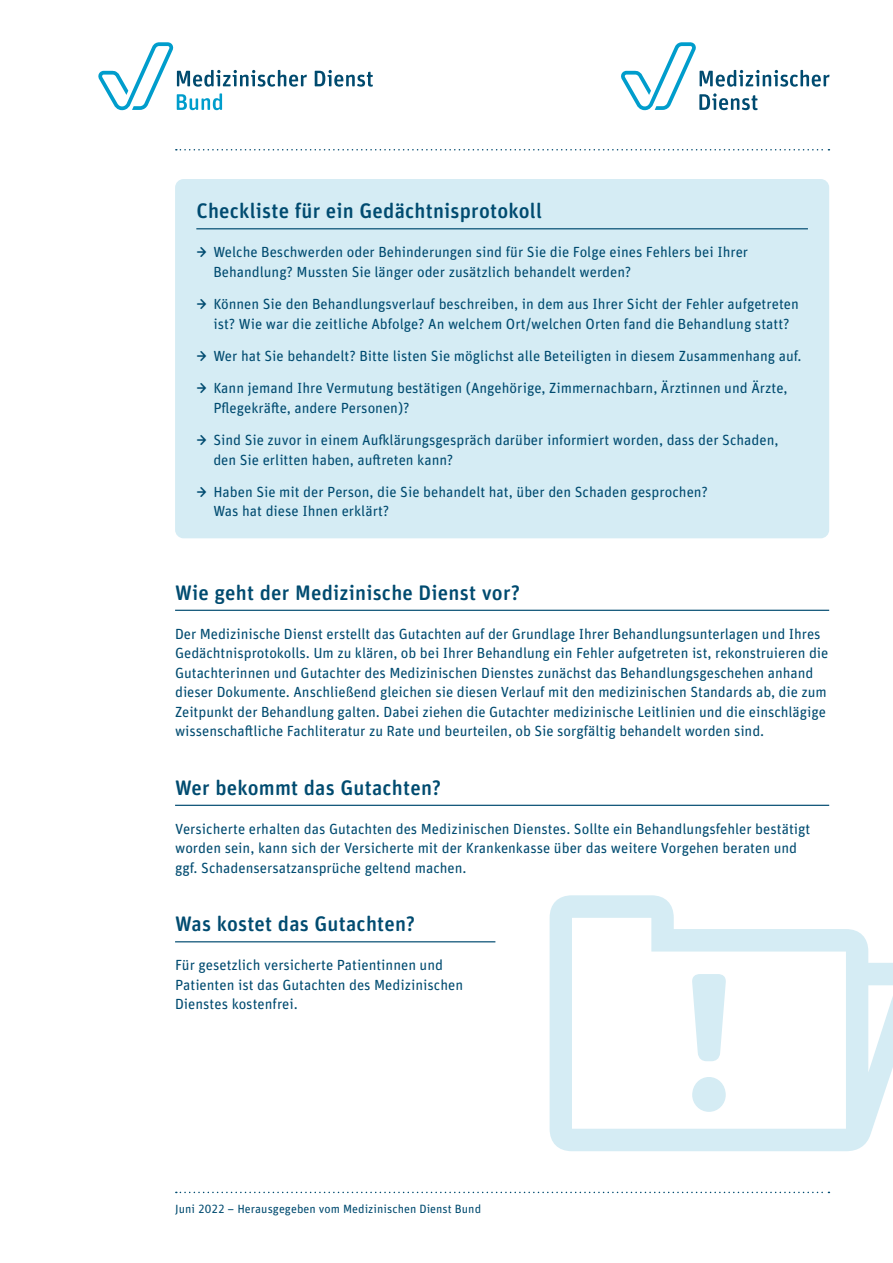
<style>
.page{position:relative;width:893px;height:1263px;background:#fff}
.page>*{position:absolute;margin:0;border:0;box-sizing:border-box;transform-origin:0 0}
.t1{font:500 21px "Unit Rounded Pro";letter-spacing:.01em;color:#004b70}
.Fließtext{font:14.7px/19.5px "Unit Rounded Pro";letter-spacing:-.005em;color:#004b70}
.Auflistung_Pfeile{font:14.7px/19.5px "Unit Rounded Pro";color:#004b70}
.Kollumnentitel{font:12px "Unit Rounded Pro";letter-spacing:.005em;color:#004b70}
.s1{font-weight:500}
</style>
<div class="page">
<svg style="left:550px;top:895px;width:343px;height:256px"></svg>
<div style="left:175px;top:179px;width:654px;height:359px;background:#d5ecf4;border-radius:9px"></div>
<hr style="left:196px;top:228px;width:612px;height:1px;background:#004b70">
<hr style="left:175px;top:610px;width:654px;height:1px;background:#004b70">
<hr style="left:175px;top:805px;width:654px;height:1px;background:#004b70">
<hr style="left:175px;top:941px;width:320px;height:1px;background:#004b70">
<svg style="left:621px;top:42px;width:208px;height:68px"></svg>
<svg style="left:315px;top:70px;width:58px;height:17px"></svg>
<svg style="left:98px;top:42px;width:209px;height:68px"></svg>
<svg style="left:176px;top:149px;width:653px;height:1px"></svg>
<svg style="left:176px;top:1192px;width:653px;height:1px"></svg>
<h3 class="t1" style="left:196px;top:196px;width:347px">Checkliste für ein Gedächtnisprotokoll</h3>
<p class="Auflistung_Pfeile" style="left:213px;top:242px;width:536px;text-indent:-17px"><span class="s1">→</span> Welche Beschwerden oder Behinderungen sind für Sie die Folge eines Fehlers bei Ihrer<br>Behandlung? Mussten Sie länger oder zusätzlich behandelt werden?</p>
<p class="Auflistung_Pfeile" style="left:196px;top:294px;width:604px;text-align:center"><span class="s1">→</span> Können Sie den Behandlungsverlauf beschreiben, in dem aus Ihrer Sicht der Fehler aufgetreten ist? Wie war die zeitliche Abfolge? An welchem Ort/welchen Orten fand die Behandlung statt?</p>
<p class="Auflistung_Pfeile" style="left:196px;top:345px;width:607px"><span class="s1">→</span> Wer hat Sie behandelt? Bitte listen Sie möglichst alle Beteiligten in diesem Zusammenhang auf.</p>
<p class="Auflistung_Pfeile" style="left:213px;top:378px;width:576px;text-indent:-17px"><span class="s1">→</span> Kann jemand Ihre Vermutung bestätigen (Angehörige, Zimmernachbarn, Ärztinnen und Ärzte,<br>Pflegekräfte, andere Personen)?</p>
<p class="Auflistung_Pfeile" style="left:213px;top:429px;width:567px;text-indent:-17px"><span class="s1">→</span> Sind Sie zuvor in einem Aufklärungsgespräch darüber informiert worden, dass der Schaden, den Sie erlitten haben, auftreten kann?</p>
<p class="Auflistung_Pfeile" style="left:213px;top:481px;width:496px;text-indent:-17px"><span class="s1">→</span> Haben Sie mit der Person, die Sie behandelt hat, über den Schaden gesprochen?<br>Was hat diese Ihnen erklärt?</p>
<h3 class="t1" style="left:175px;top:578px;width:346px">Wie geht der Medizinische Dienst vor?</h3>
<p class="Fließtext" style="left:175px;top:623px;width:655px">Der Medizinische Dienst erstellt das Gutachten auf der Grundlage Ihrer Behandlungsunterlagen und Ihres Gedächtnisprotokolls. Um zu klären, ob bei Ihrer Behandlung ein Fehler aufgetreten ist, rekonstruieren die Gutachterinnen und Gutachter des Medizinischen Dienstes zunächst das Behandlungsgeschehen anhand dieser Dokumente. Anschließend gleichen sie diesen Verlauf mit den medizinischen Standards ab, die zum Zeitpunkt der Behandlung galten. Dabei ziehen die Gutachter medizinische Leitlinien und die einschlägige wissenschaftliche Fachliteratur zu Rate und beurteilen, ob Sie sorgfältig behandelt worden sind.</p>
<h3 class="t1" style="left:175px;top:773px;width:268px">Wer bekommt das Gutachten?</h3>
<p class="Fließtext" style="left:175px;top:818px;width:637px">Versicherte erhalten das Gutachten des Medizinischen Dienstes. Sollte ein Behandlungsfehler bestätigt worden sein, kann sich der Versicherte mit der Krankenkasse über das weitere Vorgehen beraten und ggf. Schadensersatzansprüche geltend machen.</p>
<h3 class="t1" style="left:175px;top:909px;width:242px">Was kostet das Gutachten?</h3>
<p class="Fließtext" style="left:175px;top:955px;width:289px">Für gesetzlich versicherte Patientinnen und<br>Patienten ist das Gutachten des Medizinischen<br>Dienstes kostenfrei.</p>
<p class="Kollumnentitel" style="left:175px;top:1200px;width:308px">Juni 2022 – Herausgegeben vom Medizinischen Dienst Bund</p>
</div>
